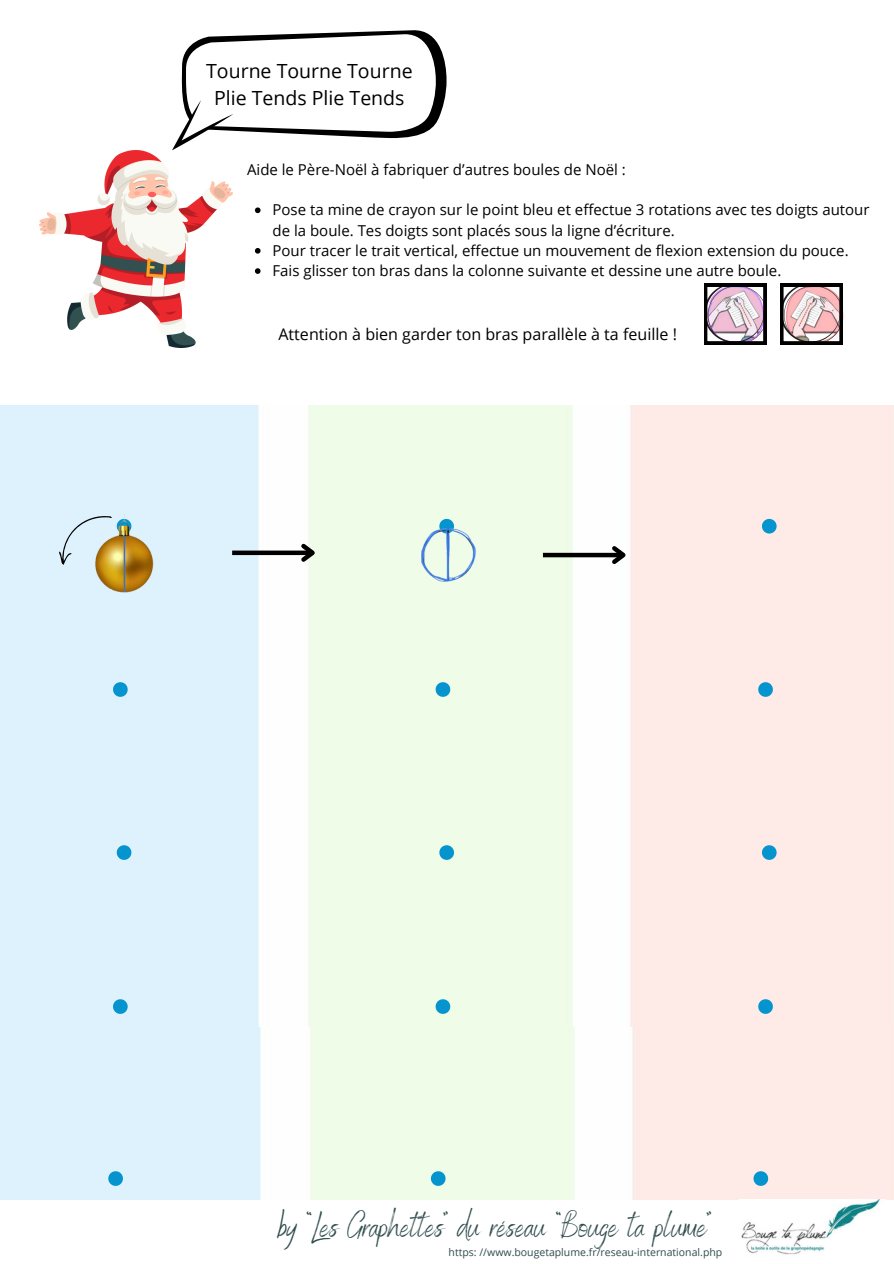
<style>
.page{position:relative;width:894px;height:1264px;background:#fff}
.page>*{position:absolute;margin:0;border:0;box-sizing:border-box;transform-origin:0 0}
.t1{font:33px "Benedict";color:#304c4d}
.t2{font:19.5px/27px "Open Sans";color:#000;text-align:center}
.t3{font:16.05px "Open Sans";color:#000}
.t4{font:15px/20.2px "Open Sans";color:#000}
.t5{font:10.5px "Open Sans";color:#304c4d}
</style>
<div class="page">
<img style="left:39px;top:150px;width:194px;height:197px">
<svg style="left:172px;top:30px;width:274px;height:120px"></svg>
<img style="left:0;top:405px;width:893px;height:163px">
<img style="left:0;top:568px;width:893px;height:154px">
<img style="left:0;top:722px;width:893px;height:305px">
<div style="left:232px;top:550px;width:80px;height:5px;background:#000"></div>
<svg style="left:297px;top:539px;width:23px;height:27px"></svg>
<hr style="left:542px;top:553px;width:81px;height:4px;background:#000">
<svg style="left:607px;top:542px;width:23px;height:26px"></svg>
<img style="left:0;top:1027px;width:893px;height:172px">
<img style="left:741px;top:1199px;width:139px;height:56px">
<img style="left:704px;top:284px;width:63px;height:61px">
<svg style="left:108px;top:1171px;width:15px;height:14px"></svg>
<svg style="left:431px;top:1171px;width:14px;height:14px"></svg>
<svg style="left:753px;top:1171px;width:15px;height:14px"></svg>
<svg style="left:113px;top:999px;width:15px;height:14px"></svg>
<svg style="left:435px;top:999px;width:15px;height:14px"></svg>
<svg style="left:758px;top:999px;width:14px;height:14px"></svg>
<svg style="left:117px;top:845px;width:14px;height:14px"></svg>
<svg style="left:439px;top:845px;width:15px;height:14px"></svg>
<svg style="left:761px;top:845px;width:15px;height:14px"></svg>
<svg style="left:113px;top:682px;width:15px;height:14px"></svg>
<svg style="left:268px;top:581px;width:356px;height:115px"></svg>
<svg style="left:758px;top:682px;width:14px;height:14px"></svg>
<div style="left:47px;top:499px;width:84px;height:69px;background:#def2fd"></div>
<svg style="left:439px;top:519px;width:15px;height:9px"></svg>
<svg style="left:761px;top:519px;width:15px;height:14px"></svg>
<img style="left:780px;top:284px;width:64px;height:61px">
<img style="left:704px;top:284px;width:62px;height:60px">
<svg style="left:255px;top:207px;width:5px;height:6px"></svg>
<svg style="left:255px;top:248px;width:5px;height:6px"></svg>
<svg style="left:255px;top:268px;width:5px;height:6px"></svg>
<svg style="left:780px;top:284px;width:62px;height:60px"></svg>
<img style="left:88px;top:514px;width:71px;height:78px">
<img style="left:421px;top:528px;width:54px;height:53px">
<p class="t2" style="left:206px;top:57px;width:208px">Tourne Tourne Tourne<br>Plie Tends Plie Tends</p>
<p class="t4" style="left:247px;top:159px;width:380px">Aide le Père-Noël à fabriquer d’autres boules de Noël :</p>
<p class="t4" style="left:272px;top:199px;width:598px">Pose ta mine de crayon sur le point bleu et effectue 3 rotations avec tes doigts autour de la boule. Tes doigts sont placés sous la ligne d’écriture.</p>
<h3 class="t4" style="left:272px;top:240px;width:577px">Pour tracer le trait vertical, effectue un mouvement de flexion extension du pouce.</h3>
<p class="t4" style="left:272px;top:260px;width:510px">Fais glisser ton bras dans la colonne suivante et dessine une autre boule.</p>
<p class="t3" style="left:278px;top:323px;width:400px">Attention à bien garder ton bras parallèle à ta feuille !</p>
<p class="t1" style="left:279px;top:1204px;width:434px">by “Les Graphettes” du réseau “Bouge ta plume”</p>
<p class="t5" style="left:448px;top:1244px;width:275px">https: //www.bougetaplume.fr/reseau-international.php</p>
</div>
